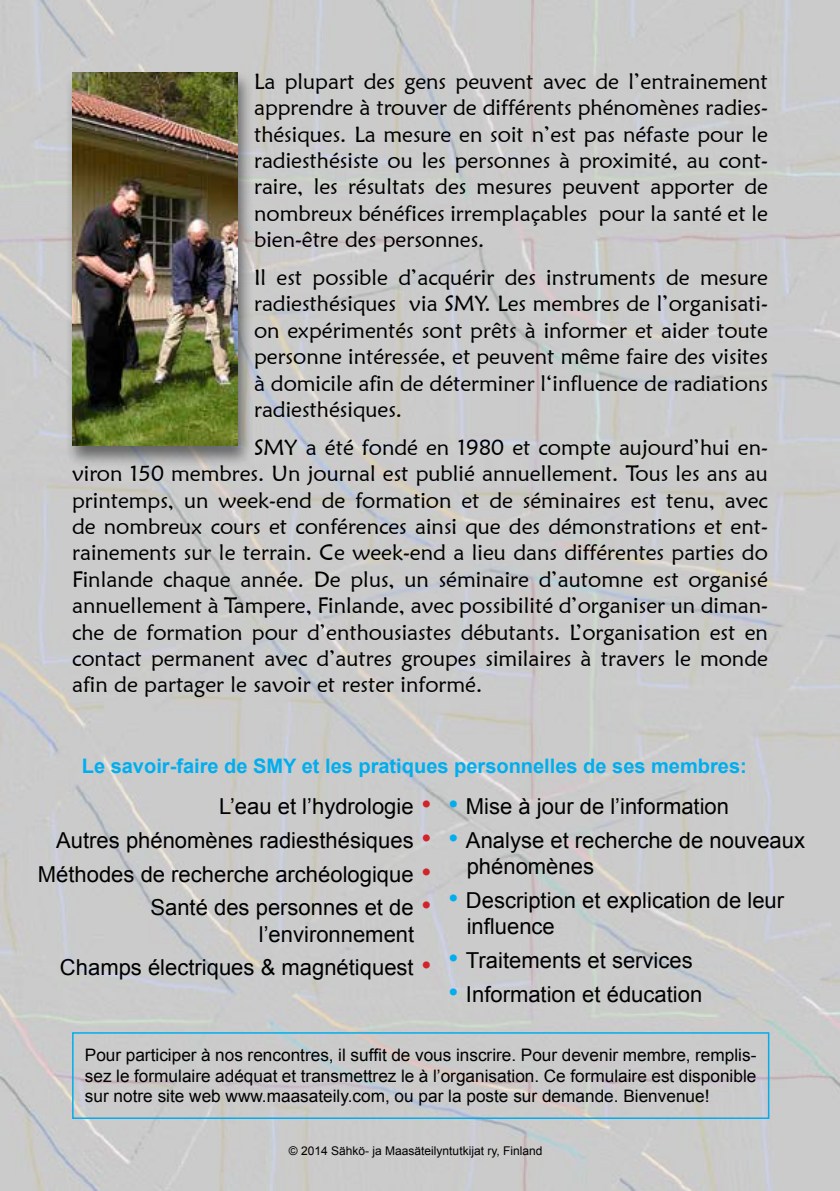
<style>
.page{position:relative;width:840px;height:1191px;background:#fff}
.page>*{position:absolute;margin:0;border:0;box-sizing:border-box;transform-origin:0 0}
.t1{font:22px/26.4px "Maiandra GD";color:#000;text-align:justify}
.t2{font:22px/33.6px "Arial";color:#000}
.t3{font:700 20px "Arial";color:#00aeef}
.t4{font:17.2px/20.6px "Arial";color:#000;text-align:justify}
.t5{font:12px "Arial";color:#000}
.s1{font-size:28px;color:#d2232a}
.s2{font-size:28px;color:#00aeef}
</style>
<div class="page">
<img style="left:0;top:0;width:839px;height:1191px">
<div style="left:65px;top:70px;width:188px;height:398px;background:#000;opacity:.5"></div>
<img style="left:72px;top:72px;width:165px;height:374px">
<div style="left:72px;top:1032px;width:697px;height:87px;border:2px solid #00aeef"></div>
<p class="t1" style="left:254px;top:68px;width:515px">La plupart des gens peuvent avec de l’entrainement apprendre à trouver de différents phénomènes radies&shy;thésiques. La mesure en soit n’est pas néfaste pour le radiesthésiste ou les personnes à proximité, au cont&shy;raire, les résultats des mesures peuvent apporter de nombreux bénéfices irremplaçables pour la santé et le bien-être des personnes.</p>
<p class="t1" style="left:254px;top:264px;width:515px">Il est possible d’acquérir des instruments de mesure radiesthésiques via SMY. Les membres de l’organisati&shy;on expérimentés sont prêts à informer et aider toute personne intéressée, et peuvent même faire des visites à domicile afin de déterminer l‘influence de radiations radiesthésiques.</p>
<p class="t1" style="left:72px;top:433px;width:697px;text-indent:182px">SMY a été fondé en 1980 et compte aujourd’hui en&shy;viron 150 membres. Un journal est publié annuellement. Tous les ans au printemps, un week-end de formation et de séminaires est tenu, avec de nombreux cours et conférences ainsi que des démonstrations et ent&shy;rainements sur le terrain. Ce week-end a lieu dans différentes parties do Finlande chaque année. De plus, un séminaire d’automne est organisé annuellement à Tampere, Finlande, avec possibilité d’organiser un diman&shy;che de formation pour d’enthousiastes débutants. L’organisation est en contact permanent avec d’autres groupes similaires à travers le monde afin de partager le savoir et rester informé.</p>
<p class="t3" style="left:82px;top:752px;width:666px">Le savoir-faire de SMY et les pratiques personnelles de ses membres:</p>
<p class="t2" style="left:38px;top:790px;width:395px;text-align:right">L’eau et l’hydrologie <span class="s1">•<br></span>Autres phénomènes radiesthésiques <span class="s1">•<br></span>Méthodes de recherche archéologique <span class="s1">•<br></span>Santé des personnes et de <span class="s1">•</span></p>
<p class="t2" style="left:60px;top:917px;width:372px;text-indent:199px">l’environnement<br>Champs électriques &amp; magnétiquest <span class="s1">•</span></p>
<p class="t2" style="left:448px;top:790px;width:282px"><span class="s2">•</span> Mise à jour de l’information</p>
<p class="t2" style="left:466px;top:827px;width:339px;line-height:26.4px;text-indent:-18px"><span class="s2">•</span> Analyse et recherche de nouveaux phénomènes</p>
<p class="t2" style="left:466px;top:887px;width:319px;line-height:26.4px;text-indent:-18px"><span class="s2">•</span> Description et explication de leur influence</p>
<p class="t2" style="left:448px;top:943px;width:246px"><span class="s2">•</span> Traitements et services</p>
<p class="t2" style="left:448px;top:977px;width:255px"><span class="s2">•</span> Information et éducation</p>
<p class="t4" style="left:85px;top:1045px;width:672px">Pour participer à nos rencontres, il suffit de vous inscrire. Pour devenir membre, remplis&shy;sez le formulaire adéquat et transmettrez le à l’organisation. Ce formulaire est disponible sur notre site web www.maasateily.com, ou par la poste sur demande. Bienvenue!</p>
<p class="t5" style="left:289px;top:1143px;width:255px">© 2014 Sähkö- ja Maasäteilyntutkijat ry, Finland</p>
</div>
